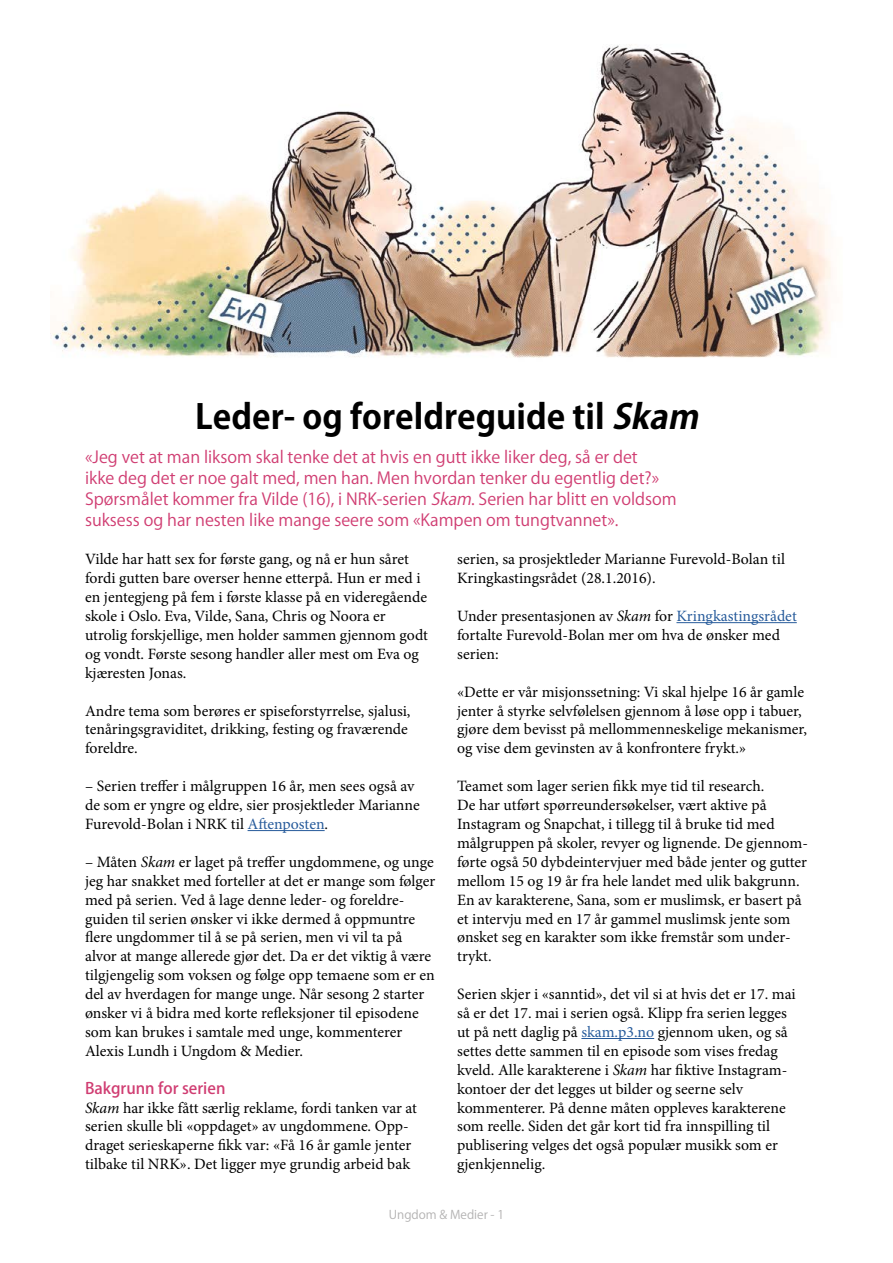
<style>
.page{position:relative;width:893px;height:1263px;background:#fff}
.page>*{position:absolute;margin:0;border:0;box-sizing:border-box;transform-origin:0 0}
.t1{font:700 33.75px "Koz Go Pr 6 N";color:#000}
.t2{font:16.5px/21px "Koz Go Pr 6 N";color:#d03d72}
.t3{font:15.75px/18.9px "Minion Pro";color:#000}
.t4{font:500 15.75px "Koz Go Pr 6 N";color:#d03d72}
.t5{font:12px "Koz Go Pr 6 N";color:#b3b2b2}
.s1{font-style:italic}
.s2{color:#275b9b}
</style>
<div class="page">
<img style="left:51px;top:45px;width:780px;height:313px">
<hr style="left:248px;top:830px;width:77px;height:1px;background:#275b9b">
<hr style="left:676px;top:622px;width:121px;height:1px;background:#275b9b">
<hr style="left:581px;top:1038px;width:73px;height:1px;background:#275b9b">
<h1 class="t1" style="left:195px;top:398px;width:516px">Leder- og foreldreguide til <span class="s1">Skam</span></h1>
<p class="t2" style="left:85px;top:447px;width:593px">«Jeg vet at man liksom skal tenke det at hvis en gutt ikke liker deg, så er det<br>ikke deg det er noe galt med, men han. Men hvordan tenker du egentlig det?» Spørsmålet kommer fra Vilde (16), i NRK-serien <span class="s1">Skam</span>. Serien har blitt en voldsom suksess og har nesten like mange seere som «Kampen om tungtvannet».</p>
<p class="t3" style="left:85px;top:550px;width:344px">Vilde har hatt sex for første gang, og nå er hun såret fordi gutten bare overser henne etterpå. Hun er med i en jentegjeng på fem i første klasse på en videregående skole i Oslo. Eva, Vilde, Sana, Chris og Noora er utrolig forskjellige, men holder sammen gjennom godt og vondt. Første sesong handler aller mest om Eva og kjæresten Jonas.</p>
<p class="t3" style="left:85px;top:701px;width:327px">Andre tema som berøres er spiseforstyrrelse, sjalusi, tenåringsgraviditet, drikking, festing og fraværende foreldre.</p>
<p class="t3" style="left:85px;top:777px;width:336px">– Serien treffer i målgruppen 16 år, men sees også av de som er yngre og eldre, sier prosjektleder Marianne<br>Furevold-Bolan i NRK til <span class="s2">Aftenposten</span>.</p>
<p class="t3" style="left:85px;top:852px;width:352px">– Måten <span class="s1">Skam</span> er laget på treffer ungdommene, og unge jeg har snakket med forteller at det er mange som følger med på serien. Ved å lage denne leder- og foreldre&shy;guiden til serien ønsker vi ikke dermed å oppmuntre flere ungdommer til å se på serien, men vi vil ta på alvor at mange allerede gjør det. Da er det viktig å være tilgjengelig som voksen og følge opp temaene som er en del av hverdagen for mange unge. Når sesong 2 starter ønsker vi å bidra med korte refleksjoner til episodene som kan brukes i samtale med unge, kommenterer Alexis Lundh i Ungdom &amp; Medier.</p>
<p class="t4" style="left:85px;top:1079px;width:142px">Bakgrunn for serien</p>
<p class="t3" style="left:85px;top:1098px;width:333px"><span class="s1">Skam</span> har ikke fått særlig reklame, fordi tanken var at serien skulle bli «oppdaget» av ungdommene. Opp&shy;draget serieskaperne fikk var: «Få 16 år gamle jenter tilbake til NRK». Det ligger mye grundig arbeid bak</p>
<p class="t3" style="left:457px;top:550px;width:329px">serien, sa prosjektleder Marianne Furevold-Bolan til<br>Kringkastingsrådet (28.1.2016).</p>
<p class="t3" style="left:457px;top:607px;width:341px">Under presentasjonen av <span class="s1">Skam</span> for <span class="s2">Kringkastingsrådet </span>fortalte Furevold-Bolan mer om hva de ønsker med serien:</p>
<p class="t3" style="left:457px;top:682px;width:351px">«Dette er vår misjonssetning: Vi skal hjelpe 16 år gamle jenter å styrke selvfølelsen gjennom å løse opp i tabuer, gjøre dem bevisst på mellommenneskelige mekanismer, og vise dem gevinsten av å konfrontere frykt.»</p>
<p class="t3" style="left:457px;top:777px;width:351px">Teamet som lager serien fikk mye tid til research.<br>De har utført spørreundersøkelser, vært aktive på Instagram og Snapchat, i tillegg til å bruke tid med målgruppen på skoler, revyer og lignende. De gjennom&shy;førte også 50 dybdeintervjuer med både jenter og gutter mellom 15 og 19 år fra hele landet med ulik bakgrunn.<br>En av karakterene, Sana, som er muslimsk, er basert på et intervju med en 17 år gammel muslimsk jente som ønsket seg en karakter som ikke fremstår som under&shy;trykt.</p>
<p class="t3" style="left:457px;top:985px;width:340px">Serien skjer i «sanntid», det vil si at hvis det er 17. mai så er det 17. mai i serien også. Klipp fra serien legges ut på nett daglig på <span class="s2">skam.p3.no</span> gjennom uken, og så settes dette sammen til en episode som vises fredag kveld. Alle karakterene i <span class="s1">Skam</span> har fiktive Instagram&shy;kontoer der det legges ut bilder og seerne selv kommenterer. På denne måten oppleves karakterene som reelle. Siden det går kort tid fra innspilling til publisering velges det også populær musikk som er gjenkjennelig.</p>
<p class="t5" style="left:389px;top:1208px;width:117px">Ungdom &amp; Medier - 1</p>
</div>
